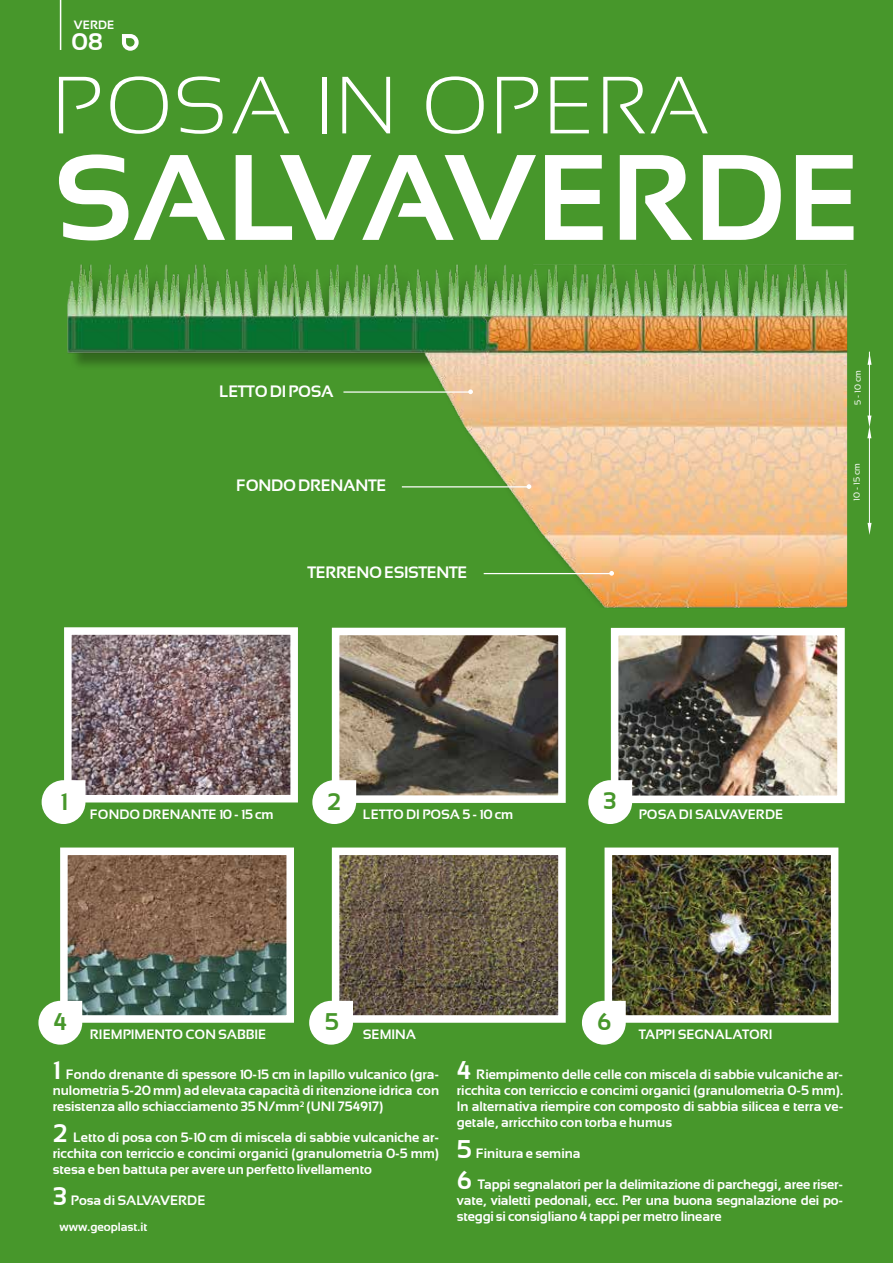
<style>
.page{position:relative;width:893px;height:1263px;background:#47972b}
.page>*{position:absolute;margin:0;border:0;box-sizing:border-box;transform-origin:0 0}
.t1{font:700 121.5px "Sansation";color:#fff}
.t2{font:300 81px "Sansation";letter-spacing:.04em;color:#fff}
.t3{font:700 24px "Sansation";color:#47972b}
.t4{font:700 24px "Sansation";color:#fff}
.t5{font:700 16.35px "Sansation";letter-spacing:-.02em;color:#fff}
.t6{font:700 13.5px/16.2px "Sansation";color:#fff;text-align:justify}
.t7{font:700 12px "Sansation";color:#fff}
.t8{font:8.85px "Sansation";color:#fff}
.s1{font-size:25.5px}
</style>
<div class="page">
<img style="left:620px;top:637px;width:216px;height:157px">
<div style="left:611px;top:628px;width:234px;height:175px;border:8px solid #fff"></div>
<img style="left:73px;top:636px;width:216px;height:157px">
<div style="left:64px;top:627px;width:234px;height:175px;border:8px solid #fff"></div>
<img style="left:614px;top:856px;width:215px;height:158px">
<div style="left:605px;top:847px;width:233px;height:176px;border:8px solid #fff"></div>
<img style="left:69px;top:856px;width:216px;height:158px">
<div style="left:60px;top:847px;width:234px;height:176px;border:8px solid #fff"></div>
<img style="left:341px;top:856px;width:216px;height:158px">
<div style="left:332px;top:847px;width:234px;height:176px;border:8px solid #fff"></div>
<img style="left:341px;top:637px;width:216px;height:157px">
<div style="left:332px;top:628px;width:234px;height:175px;border:8px solid #fff"></div>
<svg style="left:42px;top:780px;width:43px;height:44px;background:#e2eede"></svg>
<svg style="left:38px;top:1001px;width:44px;height:44px"></svg>
<svg style="left:312px;top:780px;width:44px;height:44px;background:#dfeddb"></svg>
<svg style="left:309px;top:1001px;width:44px;height:44px;background:#dfedda"></svg>
<svg style="left:588px;top:780px;width:44px;height:44px;background:#dfeddb"></svg>
<svg style="left:582px;top:1001px;width:44px;height:44px;background:#dfedda"></svg>
<img style="left:67px;top:264px;width:780px;height:344px">
<hr style="left:484px;top:573px;width:126px;height:1px;background:#fff">
<svg style="left:609px;top:571px;width:5px;height:5px"></svg>
<hr style="left:402px;top:486px;width:127px;height:1px;background:#fff">
<svg style="left:527px;top:484px;width:4px;height:5px"></svg>
<hr style="left:343px;top:391px;width:128px;height:2px;background:#fff">
<svg style="left:468px;top:389px;width:5px;height:5px"></svg>
<hr style="left:869px;top:433px;width:1px;height:94px;background:#fff">
<hr style="left:869px;top:352px;width:1px;height:65px;background:#fff">
<svg style="left:867px;top:353px;width:4px;height:12px"></svg>
<svg style="left:867px;top:523px;width:4px;height:12px"></svg>
<svg style="left:867px;top:416px;width:4px;height:22px"></svg>
<hr style="left:60px;top:0;width:1px;height:50px;background:#fff">
<svg style="left:122px;top:34px;width:17px;height:17px"></svg>
<p class="t7" style="left:74px;top:18px;width:42px">VERDE</p>
<h3 class="t4" style="left:72px;top:28px;width:32px">08</h3>
<h2 class="t2" style="left:53px;top:61px;width:657px">POSA IN OPERA</h2>
<h1 class="t1" style="left:53px;top:128px;width:810px">SALVAVERDE</h1>
<p class="t5" style="left:219px;top:382px;width:116px">LETTO DI POSA</p>
<p class="t5" style="left:236px;top:476px;width:152px">FONDO DRENANTE</p>
<p class="t5" style="left:308px;top:563px;width:161px">TERRENO ESISTENTE</p>
<p class="t8" style="left:853px;top:405px;width:37px;rotate:-90deg">5 - 10 cm</p>
<p class="t8" style="left:852px;top:501px;width:39px;rotate:-90deg">10 - 15 cm</p>
<h3 class="t3" style="left:61px;top:788px;width:8px">1</h3>
<p class="t6" style="left:90px;top:806px;width:185px">FONDO DRENANTE 10 - 15 cm</p>
<h3 class="t3" style="left:327px;top:788px;width:15px">2</h3>
<h3 class="t3" style="left:603px;top:787px;width:15px">3</h3>
<p class="t6" style="left:363px;top:806px;width:152px">LETTO DI POSA 5 - 10 cm</p>
<p class="t6" style="left:639px;top:806px;width:146px">POSA DI SALVAVERDE</p>
<h3 class="t3" style="left:54px;top:1008px;width:15px">4</h3>
<h3 class="t3" style="left:325px;top:1008px;width:15px">5</h3>
<h3 class="t3" style="left:597px;top:1008px;width:16px">6</h3>
<p class="t6" style="left:90px;top:1026px;width:178px">RIEMPIMENTO CON SABBIE</p>
<p class="t6" style="left:363px;top:1026px;width:55px">SEMINA</p>
<p class="t6" style="left:639px;top:1026px;width:135px">TAPPI SEGNALATORI</p>
<p class="t6" style="left:53px;top:1066px;width:388px"><span class="s1">1</span> Fondo drenante di spessore 10-15 cm in lapillo vulcanico (gra&shy;nulometria 5-20 mm) ad elevata capacità di ritenzione idrica con resistenza allo schiacciamento 35 N/mm<sup>2</sup> (UNI 754917)</p>
<p class="t6" style="left:53px;top:1129px;width:388px"><span class="s1">2</span> Letto di posa con 5-10 cm di miscela di sabbie vulcaniche ar&shy;ricchita con terriccio e concimi organici (granulometria 0-5 mm) stesa e ben battuta per avere un perfetto livellamento</p>
<p class="t6" style="left:53px;top:1192px;width:154px"><span class="s1">3</span> Posa di SALVAVERDE</p>
<p class="t7" style="left:60px;top:1220px;width:89px">www.geoplast.it</p>
<p class="t6" style="left:457px;top:1066px;width:388px"><span class="s1">4</span> Riempimento delle celle con miscela di sabbie vulcaniche ar&shy;ricchita con terriccio e concimi organici (granulometria 0-5 mm).<br>In alternativa riempire con composto di sabbia silicea e terra ve&shy;getale, arricchito con torba e humus</p>
<p class="t6" style="left:457px;top:1145px;width:125px"><span class="s1">5</span> Finitura e semina</p>
<p class="t6" style="left:457px;top:1176px;width:388px"><span class="s1">6</span> Tappi segnalatori per la delimitazione di parcheggi, aree riser&shy;vate, vialetti pedonali, ecc. Per una buona segnalazione dei po&shy;steggi si consigliano 4 tappi per metro lineare</p>
</div>
